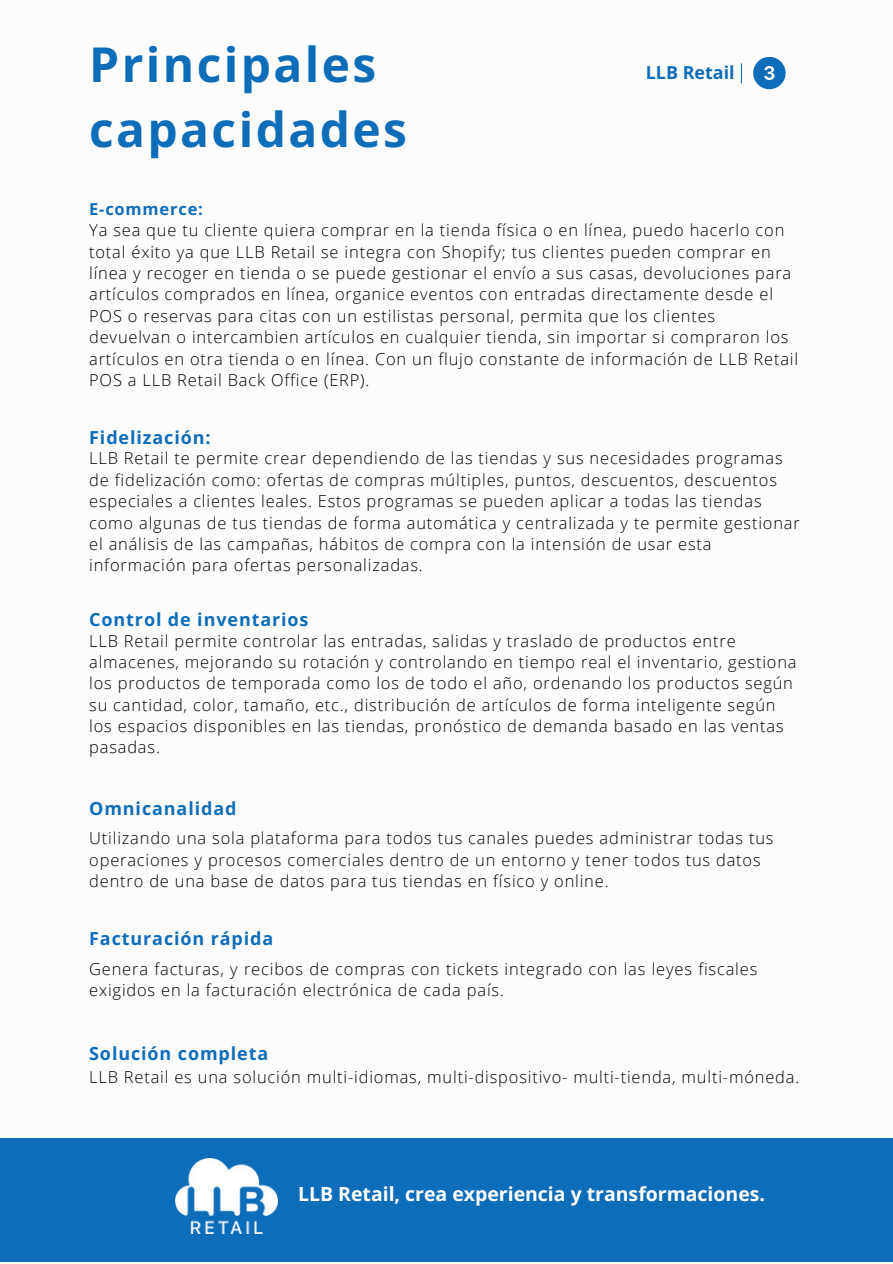
<style>
.page{position:relative;width:893px;height:1264px;background:#fff}
.page>*{position:absolute;margin:0;border:0;box-sizing:border-box;transform-origin:0 0}
.t1{font:700 47.85px/65.2px "Open Sans";letter-spacing:.05em;color:#0e6db9}
.t2{font:700 19.5px "Open Sans";color:#fff}
.t3{font:700 18px "Open Sans";letter-spacing:.05em;color:#0e6db9}
.t4{font:700 17.85px "Open Sans";color:#0e6db9}
.t5{font:300 16.5px/21.3px "Open Sans";letter-spacing:.05em;color:#000}
.t6{font:700 16.5px "Open Sans";letter-spacing:.05em;color:#0e6db9}
</style>
<div class="page">
<div style="left:0;top:1130px;width:892px;height:132px;background:#0e6db9"></div>
<img style="left:176px;top:1158px;width:101px;height:74px">
<hr style="left:740px;top:63px;width:2px;height:20px;background:#0e6db9">
<svg style="left:753px;top:57px;width:32px;height:32px"></svg>
<h1 class="t1" style="left:89px;top:31px;width:319px">Principales capacidades</h1>
<p class="t4" style="left:645px;top:60px;width:90px">LLB Retail</p>
<p class="t6" style="left:89px;top:197px;width:115px">E-commerce:</p>
<p class="t5" style="left:89px;top:219px;width:710px">Ya sea que tu cliente quiera comprar en la tienda física o en línea, puedo hacerlo con total éxito ya que LLB Retail se integra con Shopify; tus clientes pueden comprar en línea y recoger en tienda o se puede gestionar el envío a sus casas, devoluciones para artículos comprados en línea, organice eventos con entradas directamente desde el POS o reservas para citas con un estilistas personal, permita que los clientes devuelvan o intercambien artículos en cualquier tienda, sin importar si compraron los artículos en otra tienda o en línea. Con un flujo constante de información de LLB Retail POS a LLB Retail Back Office (ERP).</p>
<p class="t3" style="left:89px;top:424px;width:123px">Fidelización:</p>
<p class="t5" style="left:89px;top:447px;width:712px">LLB Retail te permite crear dependiendo de las tiendas y sus necesidades programas de fidelización como: ofertas de compras múltiples, puntos, descuentos, descuentos especiales a clientes leales. Estos programas se pueden aplicar a todas las tiendas como algunas de tus tiendas de forma automática y centralizada y te permite gestionar el análisis de las campañas, hábitos de compra con la intensión de usar esta información para ofertas personalizadas.</p>
<p class="t3" style="left:89px;top:606px;width:221px">Control de inventarios</p>
<p class="t5" style="left:89px;top:629px;width:709px">LLB Retail permite controlar las entradas, salidas y traslado de productos entre almacenes, mejorando su rotación y controlando en tiempo real el inventario, gestiona los productos de temporada como los de todo el año, ordenando los productos según su cantidad, color, tamaño, etc., distribución de artículos de forma inteligente según los espacios disponibles en las tiendas, pronóstico de demanda basado en las ventas pasadas.</p>
<p class="t3" style="left:89px;top:795px;width:149px">Omnicanalidad</p>
<p class="t5" style="left:89px;top:827px;width:685px">Utilizando una sola plataforma para todos tus canales puedes administrar todas tus operaciones y procesos comerciales dentro de un entorno y tener todos tus datos dentro de una base de datos para tus tiendas en físico y online.</p>
<p class="t3" style="left:89px;top:925px;width:186px">Facturación rápida</p>
<p class="t5" style="left:89px;top:957px;width:669px">Genera facturas, y recibos de compras con tickets integrado con las leyes fiscales exigidos en la facturación electrónica de cada país.</p>
<p class="t3" style="left:89px;top:1040px;width:180px">Solución completa</p>
<p class="t5" style="left:89px;top:1065px;width:711px">LLB Retail es una solución multi-idiomas, multi-dispositivo- multi-tienda, multi-móneda.</p>
<p class="t2" style="left:298px;top:1180px;width:468px">LLB Retail, crea experiencia y transformaciones.</p>
</div>
